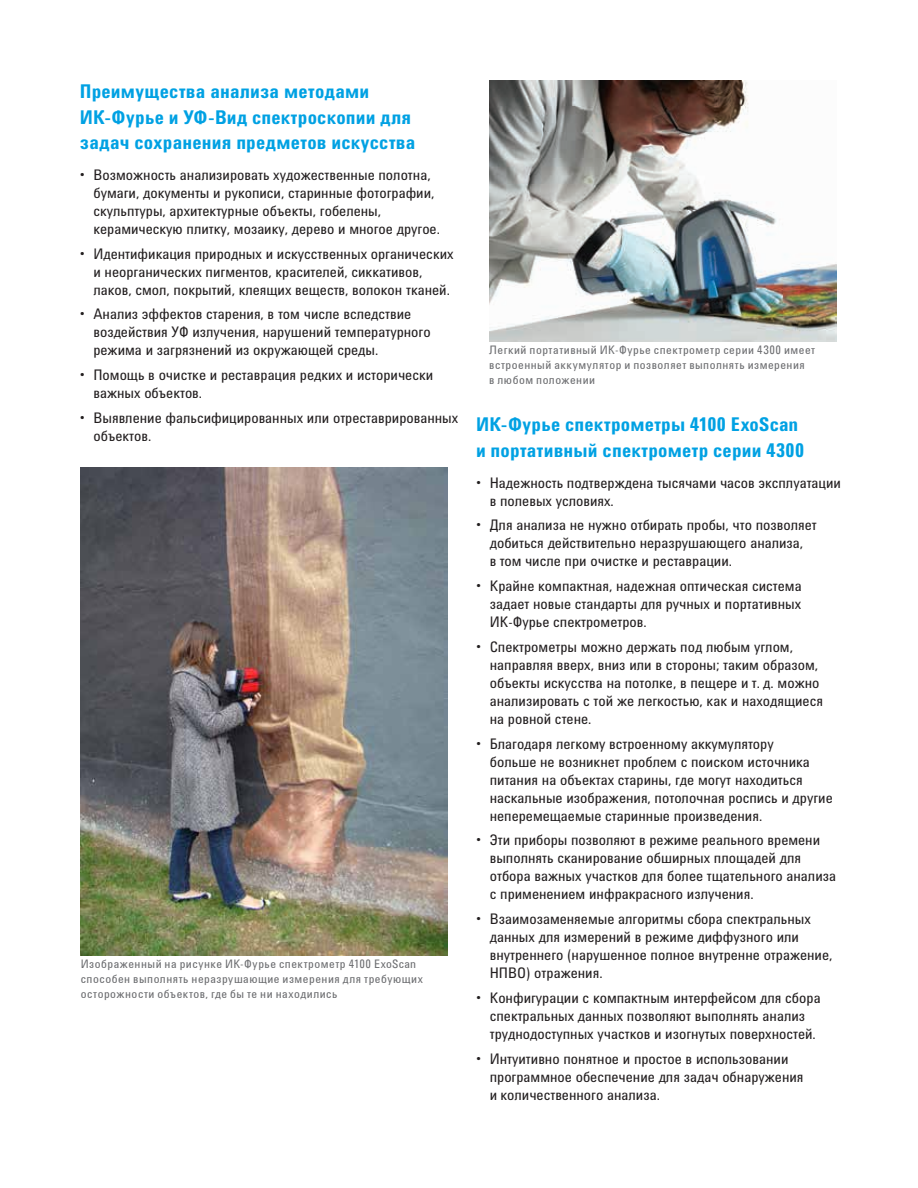
<style>
.page{position:relative;width:918px;height:1188px;background:#fff}
.page>*{position:absolute;margin:0;border:0;box-sizing:border-box;transform-origin:0 0}
.t1{font:700 19.5px/25.5px "Agilent Condensed CFF";letter-spacing:.01em;color:#00a1e3}
.t2{font:15px/18px "Agilent Condensed CFF";color:#231f20}
.t3{font:12px/15px "Agilent Cond TT";letter-spacing:.045em;color:#6c6d70}
</style>
<div class="page">
<img style="left:81px;top:467px;width:366px;height:489px">
<img style="left:489px;top:81px;width:348px;height:260px">
<h1 class="t1" style="left:80px;top:78px;width:337px">Преимущества анализа методами<br>ИК-Фурье и УФ-Вид спектроскопии для задач сохранения предметов искусства</h1>
<p class="t2" style="left:93px;top:165px;width:348px;text-indent:-14px">• Возможность анализировать художественные полотна, бумаги, документы и рукописи, старинные фотографии, скульптуры, архитектурные объекты, гобелены, керамическую плитку, мозаику, дерево и многое другое.</p>
<p class="t2" style="left:93px;top:244px;width:362px;text-indent:-14px">• Идентификация природных и искусственных органических и неорганических пигментов, красителей, сиккативов, лаков, смол, покрытий, клеящих веществ, волокон тканей.</p>
<p class="t2" style="left:93px;top:305px;width:339px;text-indent:-14px">• Анализ эффектов старения, в том числе вследствие воздействия УФ излучения, нарушений температурного режима и загрязнений из окружающей среды.</p>
<p class="t2" style="left:93px;top:365px;width:341px;text-indent:-14px">• Помощь в очистке и реставрация редких и исторически важных объектов.</p>
<p class="t2" style="left:93px;top:408px;width:366px;text-indent:-14px">• Выявление фальсифицированных или отреставрированных объектов.</p>
<p class="t3" style="left:81px;top:956px;width:344px">Изображенный на рисунке ИК-Фурье спектрометр 4100 ExoScan способен выполнять неразрушающие измерения для требующих осторожности объектов, где бы те ни находились</p>
<p class="t3" style="left:489px;top:342px;width:328px">Легкий портативный ИК-Фурье спектрометр серии 4300 имеет встроенный аккумулятор и позволяет выполнять измерения<br>в любом положении</p>
<h1 class="t1" style="left:476px;top:411px;width:329px">ИК-Фурье спектрометры 4100 ExoScan и портативный спектрометр серии 4300</h1>
<p class="t2" style="left:490px;top:473px;width:353px;text-indent:-14px">• Надежность подтверждена тысячами часов эксплуатации в полевых условиях.</p>
<p class="t2" style="left:490px;top:516px;width:329px;text-indent:-14px">• Для анализа не нужно отбирать пробы, что позволяет добиться действительно неразрушающего анализа,<br>в том числе при очистке и реставрации.</p>
<p class="t2" style="left:490px;top:576px;width:313px;text-align:justify;text-indent:-14px">• Крайне компактная, надежная оптическая система задает новые стандарты для ручных и портативных ИК-Фурье спектрометров.</p>
<p class="t2" style="left:490px;top:637px;width:335px;text-indent:-14px">• Спектрометры можно держать под любым углом, направляя вверх, вниз или в стороны; таким образом, объекты искусства на потолке, в пещере и т. д. можно анализировать с той же легкостью, как и находящиеся на ровной стене.</p>
<p class="t2" style="left:490px;top:734px;width:344px;text-indent:-14px">• Благодаря легкому встроенному аккумулятору<br>больше не возникнет проблем с поиском источника питания на объектах старины, где могут находиться наскальные изображения, потолочная роспись и другие неперемещаемые старинные произведения.</p>
<p class="t2" style="left:490px;top:831px;width:348px;text-indent:-14px">• Эти приборы позволяют в режиме реального времени выполнять сканирование обширных площадей для отбора важных участков для более тщательного анализа с применением инфракрасного излучения.</p>
<p class="t2" style="left:490px;top:909px;width:344px;text-indent:-14px">• Взаимозаменяемые алгоритмы сбора спектральных данных для измерений в режиме диффузного или внутреннего (нарушенное полное внутренне отражение, НПВО) отражения.</p>
<p class="t2" style="left:476px;top:988px;width:346px;text-align:center">• Конфигурации с компактным интерфейсом для сбора спектральных данных позволяют выполнять анализ труднодоступных участков и изогнутых поверхностей.</p>
<p class="t2" style="left:490px;top:1049px;width:315px;text-indent:-14px">• Интуитивно понятное и простое в использовании программное обеспечение для задач обнаружения и количественного анализа.</p>
</div>
